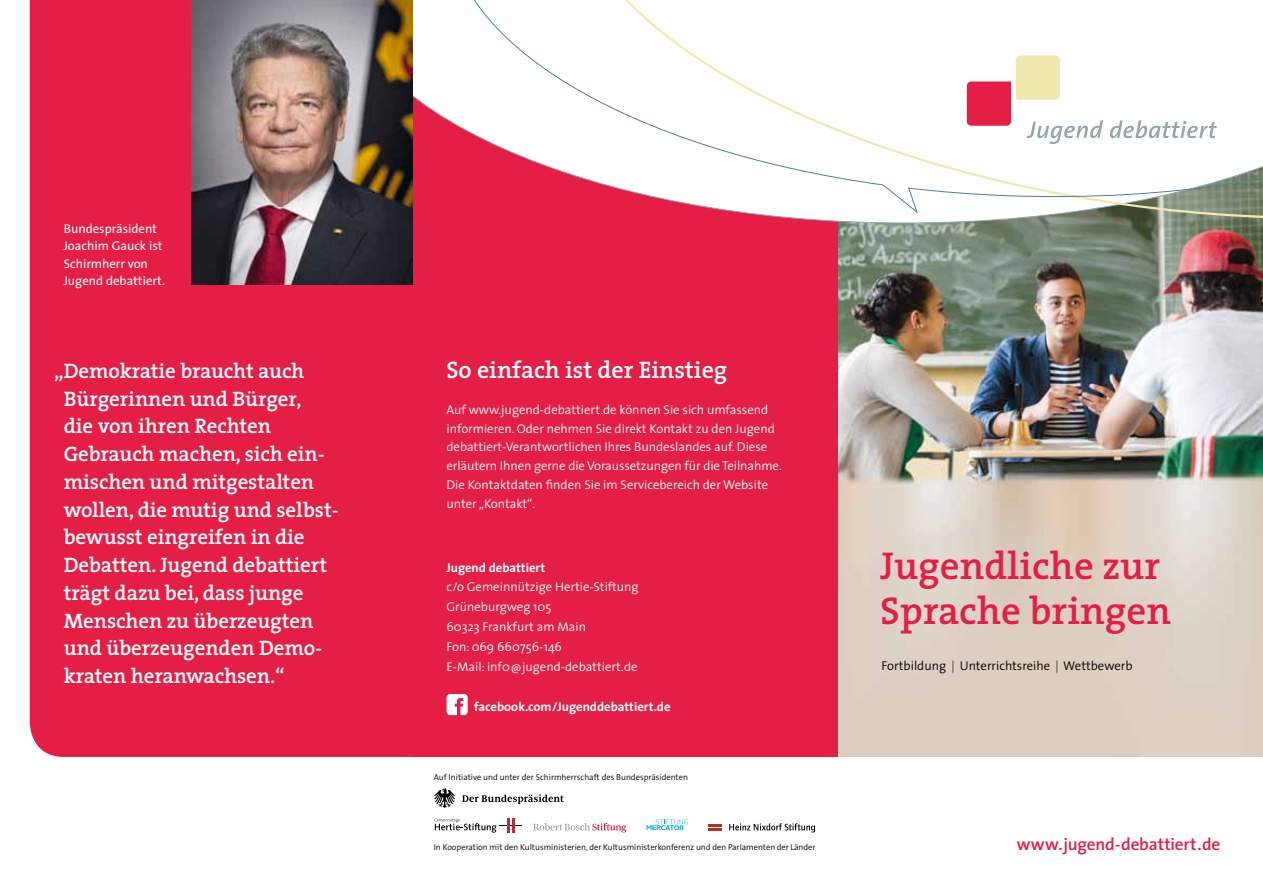
<style>
.page{position:relative;width:1263px;height:893px;background:#fff}
.page>*{position:absolute;margin:0;border:0;box-sizing:border-box;transform-origin:0 0}
.t1{font:600 39px/45px "The Serif";color:#e41e44}
.t2{font:600 24px "The Serif";color:#fff}
.t3{font:600 21px/27.8px "The Serif";letter-spacing:-.005em;color:#fff}
.t4{font:600 17.25px "The Sans";letter-spacing:-.005em;color:#e41e44}
.t5{font:300 12.75px/18.8px "The Sans";color:#fff}
.t6{font:12.75px/17.2px "The Sans";color:#fff}
.t7{font:700 12.75px "The Sans";color:#fff}
.t8{font:300 12.75px "The Sans";color:#000}
.t9{font:300 8.55px "The Sans";color:#000}
</style>
<div class="page">
<div style="left:30px;top:0;width:382px;height:757px;background:#e41e44"></div>
<img style="left:838px;top:250px;width:425px;height:507px">
<div style="left:412px;top:0;width:426px;height:757px;background:#e41e44"></div>
<svg style="left:412px;top:0;width:33px;height:223px"></svg>
<img style="left:191px;top:0;width:221px;height:285px">
<svg style="left:744px;top:213px;width:519px;height:37px"></svg>
<svg style="left:447px;top:694px;width:21px;height:21px"></svg>
<svg style="left:434px;top:818px;width:88px;height:15px"></svg>
<svg style="left:729px;top:823px;width:86px;height:9px"></svg>
<svg style="left:708px;top:824px;width:13px;height:6px"></svg>
<svg style="left:533px;top:823px;width:93px;height:9px"></svg>
<svg style="left:462px;top:794px;width:102px;height:10px"></svg>
<svg style="left:434px;top:788px;width:21px;height:20px"></svg>
<svg style="left:445px;top:0;width:818px;height:213px"></svg>
<svg style="left:646px;top:819px;width:43px;height:12px"></svg>
<p class="t6" style="left:64px;top:220px;width:103px">Bundespräsident<br>Joachim Gauck ist<br>Schirmherr von<br>Jugend debattiert.</p>
<p class="t3" style="left:64px;top:356px;width:276px;text-indent:-10px">„Demokratie braucht auch<br>Bürgerinnen und Bürger,<br>die von ihren Rechten<br>Gebrauch machen, sich ein&shy;mischen und mitgestalten wollen, die mutig und selbst&shy;bewusst eingreifen in die<br>Debatten. Jugend debattiert trägt dazu bei, dass junge<br>Menschen zu überzeugten und überzeugenden Demo&shy;kraten heranwachsen.“</p>
<h2 class="t2" style="left:446px;top:350px;width:282px">So einfach ist der Einstieg</h2>
<p class="t5" style="left:446px;top:400px;width:337px">Auf www.jugend-debattiert.de können Sie sich umfassend informieren. Oder nehmen Sie direkt Kontakt zu den Jugend debattiert-Verantwortlichen Ihres Bundeslandes auf. Diese erläutern Ihnen gerne die Voraussetzungen für die Teilnahme.<br>Die Kontaktdaten finden Sie im Servicebereich der Website unter „Kontakt“.</p>
<p class="t7" style="left:446px;top:557px;width:100px">Jugend debattiert</p>
<p class="t5" style="left:446px;top:577px;width:194px;line-height:20px">c/o Gemeinnützige Hertie-Stiftung<br>Grüneburgweg 105<br>60323 Frankfurt am Main<br>Fon: 069 660756-146<br>E-Mail: inf0@jugend-debattiert.de</p>
<p class="t7" style="left:474px;top:696px;width:198px">facebook.com/Jugenddebattiert.de</p>
<p class="t9" style="left:434px;top:770px;width:256px">Auf Initiative und unter der Schirmherrschaft des Bundespräsidenten</p>
<h1 class="t1" style="left:880px;top:542px;width:292px">Jugendliche zur<br>Sprache bringen</h1>
<p class="t8" style="left:882px;top:655px;width:252px">Fortbildung | Unterrichtsreihe | Wettbewerb</p>
<p class="t9" style="left:434px;top:840px;width:383px">In Kooperation mit den Kultusministerien, der Kultusministerkonferenz und den Parlamenten der Länder</p>
<h3 class="t4" style="left:1017px;top:830px;width:205px">www.jugend-debattiert . de</h3>
</div>
